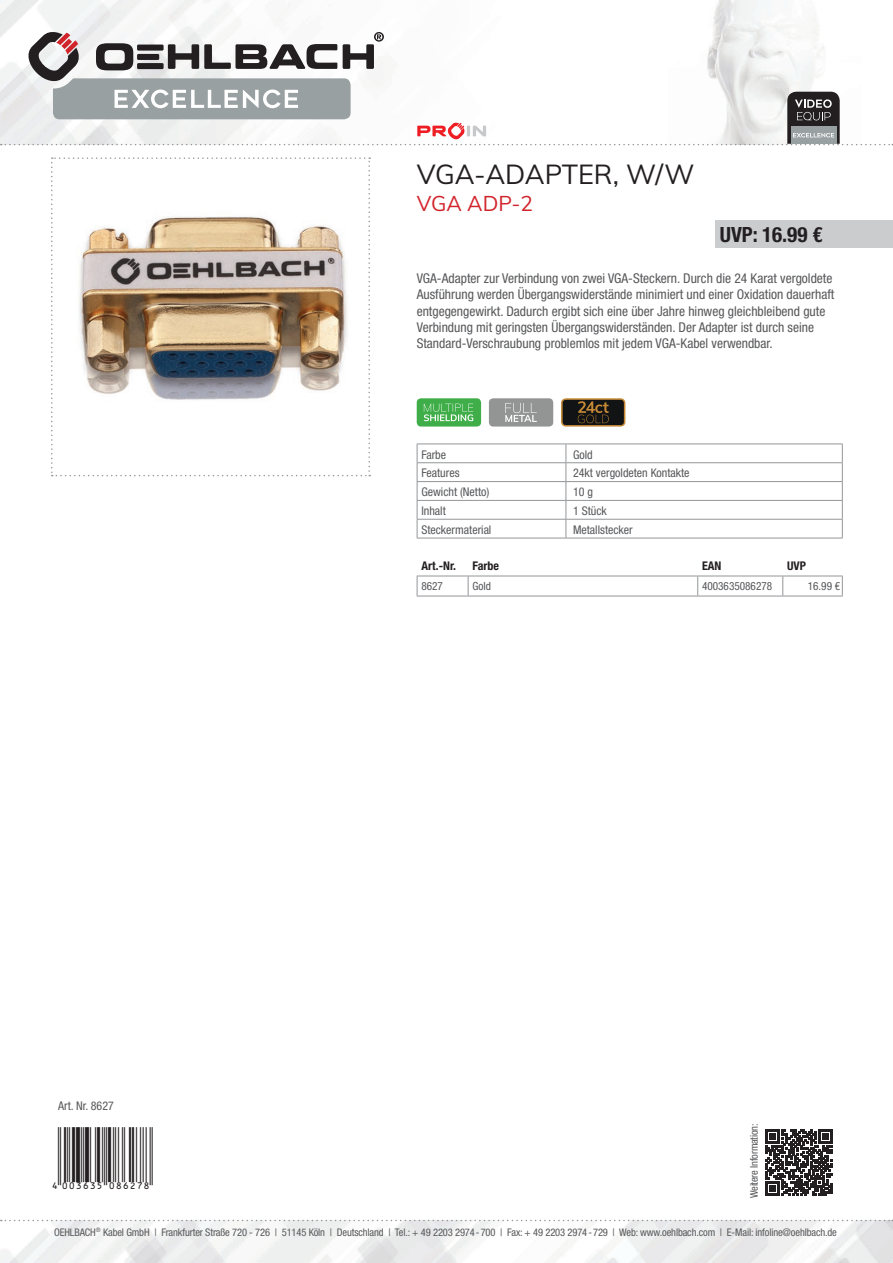
<style>
.page{position:relative;width:893px;height:1263px;background:#fff}
.page>*{position:absolute;margin:0;border:0;box-sizing:border-box;transform-origin:0 0}
.t1{font:27px "EAN";color:#231f20}
.t2{font:27px "Muli";color:#231f20}
.t3{font:700 condensed 21px "Helvetica Neue LTW1 G";color:#231f20}
.t4{font:21px "Muli";color:#d1232a}
.t5{font:condensed 13.5px/16.2px "Helvetica Neue LTW1 G";color:#57585a}
.t6{font:condensed 12px "Helvetica Neue LTW1 G";color:#57585a}
.t7{font:700 condensed 12px "Helvetica Neue LTW1 G";color:#231f20}
.t8{font:condensed 11.25px "Helvetica Neue LTW1 G";color:#57585a}
.t9{font:condensed 10.5px "Helvetica Neue LTW1 G";letter-spacing:-.01em;color:#57585a}
</style>
<div class="page">
<img style="left:0;top:1220px;width:893px;height:43px">
<img style="left:0;top:0;width:818px;height:145px">
<svg style="left:1px;top:1220px;width:892px;height:1px"></svg>
<svg style="left:51px;top:157px;width:319px;height:319px"></svg>
<div style="left:417px;top:398px;width:64px;height:29px;background:#3fae49;border-radius:4px"></div>
<svg style="left:424px;top:404px;width:49px;height:17px"></svg>
<div style="left:489px;top:398px;width:64px;height:29px;background:#939595;border-radius:4px"></div>
<svg style="left:505px;top:403px;width:32px;height:19px"></svg>
<svg style="left:561px;top:398px;width:64px;height:29px;background:#443724"></svg>
<svg style="left:766px;top:1129px;width:66px;height:67px"></svg>
<svg style="left:1px;top:31px;width:892px;height:114px"></svg>
<svg style="left:417px;top:575px;width:426px;height:21px"></svg>
<hr style="left:417px;top:596px;width:51px;height:1px;background:#939598">
<hr style="left:468px;top:596px;width:230px;height:1px;background:#939598">
<hr style="left:698px;top:596px;width:85px;height:1px;background:#939598">
<hr style="left:783px;top:596px;width:60px;height:1px;background:#939598">
<hr style="left:417px;top:576px;width:51px;height:1px;background:#939598">
<hr style="left:468px;top:576px;width:230px;height:1px;background:#939598">
<hr style="left:698px;top:576px;width:85px;height:1px;background:#939598">
<hr style="left:783px;top:576px;width:60px;height:1px;background:#939598">
<div style="left:715px;top:220px;width:178px;height:28px;background:#cbccce"></div>
<svg style="left:417px;top:444px;width:426px;height:94px"></svg>
<hr style="left:417px;top:538px;width:149px;height:1px;background:#939598">
<hr style="left:566px;top:538px;width:277px;height:1px;background:#939598">
<h1 class="t2" style="left:417px;top:155px;width:279px">VGA-ADAPTER, W/W</h1>
<h2 class="t4" style="left:417px;top:188px;width:118px">VGA ADP-2</h2>
<h2 class="t3" style="left:720px;top:222px;width:104px">UVP: 16.99 €</h2>
<p class="t5" style="left:417px;top:270px;width:419px">VGA-Adapter zur Verbindung von zwei VGA-Steckern. Durch die 24 Karat vergoldete Ausführung werden Übergangswiderstände minimiert und einer Oxidation dauerhaft entgegengewirkt. Dadurch ergibt sich eine über Jahre hinweg gleichbleibend gute Verbindung mit geringsten Übergangswiderständen. Der Adapter ist durch seine Standard-Verschraubung problemlos mit jedem VGA-Kabel verwendbar.</p>
<p class="t6" style="left:421px;top:447px;width:26px">Farbe</p>
<p class="t6" style="left:573px;top:447px;width:21px">Gold</p>
<p class="t6" style="left:421px;top:466px;width:40px">Features</p>
<p class="t6" style="left:573px;top:466px;width:118px">24kt vergoldeten Kontakte</p>
<p class="t6" style="left:421px;top:485px;width:69px">Gewicht (Netto)</p>
<p class="t6" style="left:573px;top:485px;width:21px">10 g</p>
<p class="t6" style="left:421px;top:504px;width:26px">Inhalt</p>
<p class="t6" style="left:573px;top:504px;width:35px">1 Stück</p>
<p class="t6" style="left:421px;top:522px;width:72px">Steckermaterial</p>
<p class="t6" style="left:573px;top:522px;width:61px">Metallstecker</p>
<p class="t7" style="left:421px;top:558px;width:36px">Art.-Nr.</p>
<p class="t7" style="left:472px;top:558px;width:28px">Farbe</p>
<p class="t7" style="left:702px;top:558px;width:21px">EAN</p>
<p class="t7" style="left:787px;top:558px;width:20px">UVP</p>
<p class="t8" style="left:421px;top:579px;width:23px">8627</p>
<p class="t8" style="left:472px;top:579px;width:20px">Gold</p>
<p class="t8" style="left:702px;top:579px;width:72px">4003635086278</p>
<p class="t8" style="left:808px;top:579px;width:34px">16.99 €</p>
<p class="t6" style="left:58px;top:1099px;width:57px">Art. Nr. 8627</p>
<h1 class="t1" style="left:51px;top:1157px;width:103px">4":D=@GI#NVTPUV"</h1>
<p class="t9" style="left:748px;top:1198px;width:76px;rotate:-90deg">Weitere Information:</p>
<p class="t9" style="left:54px;top:1226px;width:784px">OEHLBACH<sup>®</sup> Kabel GmbH | Frankfurter Straße 720 - 726 | 51145 Köln | Deutschland | Tel.: + 49 2203 2974-700 | Fax: + 49 2203 2974-729 | Web: www.oehlbach.com | E-Mail: infoline@oehlbach.de</p>
</div>
